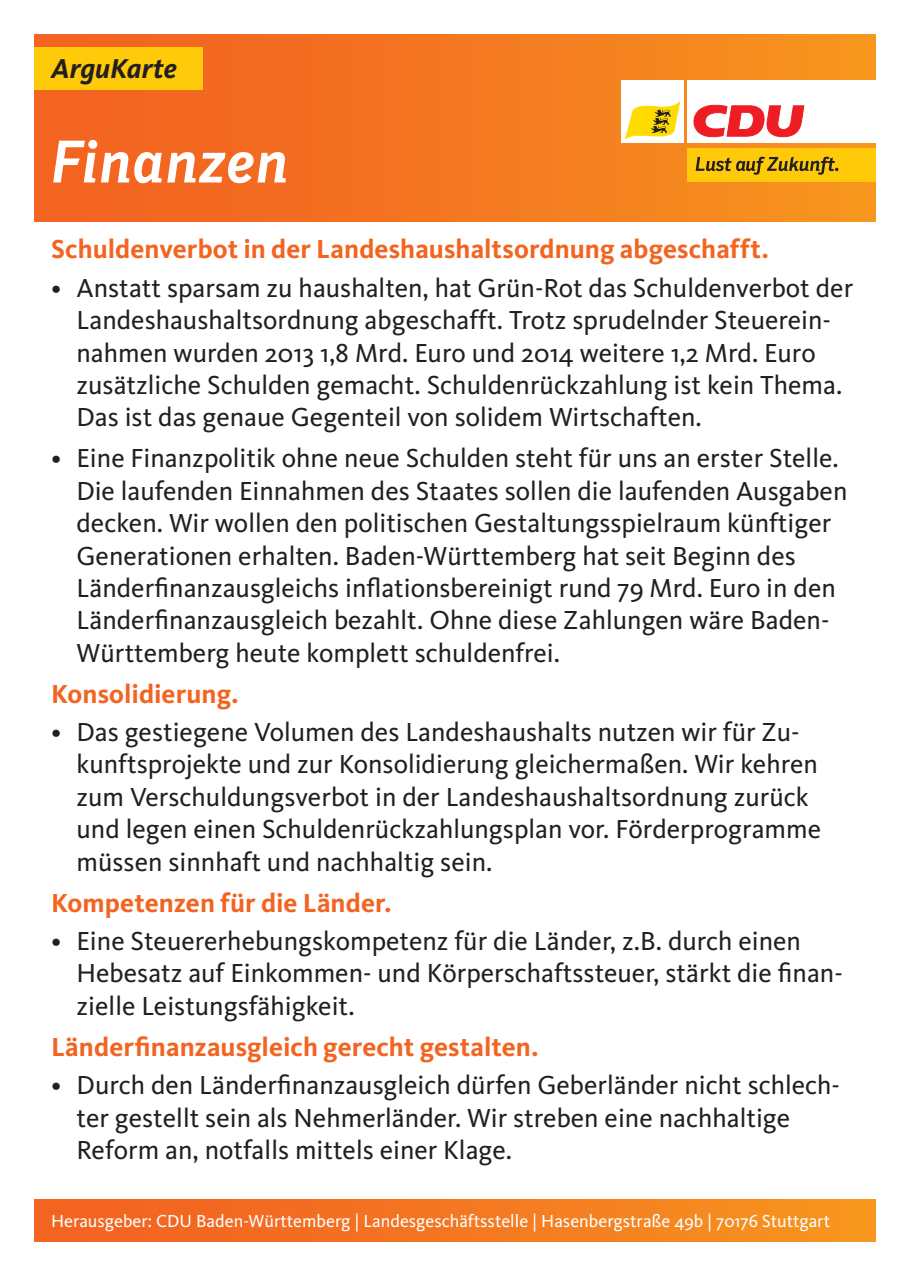
<style>
.page{position:relative;width:910px;height:1276px;background:#fff}
.page>*{position:absolute;margin:0;border:0;box-sizing:border-box;transform-origin:0 0}
.t1{font:italic 700 60px "CDU Skopex";color:#fff}
.t2{font:italic 700 28.2px "CDU Kievit";color:#231f20}
.t3{font:27px/32.4px "CDU Kievit";color:#231f20}
.t4{font:700 27px "CDU Kievit";color:#f36421}
.t5{font:18px "CDU Kievit";color:#fff}
</style>
<div class="page">
<div style="left:34px;top:1199px;width:842px;height:43px;background:linear-gradient(to right,#f25e22,#f6941e)"></div>
<div style="left:34px;top:34px;width:842px;height:187px;background:linear-gradient(to right,#f25e22,#f6941e)"></div>
<div style="left:34px;top:48px;width:168px;height:42px;background:#feca0a"></div>
<div style="left:687px;top:80px;width:189px;height:63px;background:#fff"></div>
<div style="left:621px;top:80px;width:63px;height:63px;background:#fff"></div>
<svg style="left:693px;top:105px;width:112px;height:32px"></svg>
<svg style="left:625px;top:102px;width:55px;height:37px"></svg>
<div style="left:687px;top:148px;width:189px;height:34px;background:#feca0a"></div>
<svg style="left:696px;top:157px;width:142px;height:18px"></svg>
<p class="t2" style="left:51px;top:52px;width:127px">ArguKarte</p>
<p class="t1" style="left:51px;top:126px;width:240px">Finanzen</p>
<p class="t4" style="left:51px;top:233px;width:720px">Schuldenverbot in der Landeshaushaltsordnung abgeschafft.</p>
<p class="t3" style="left:77px;top:272px;width:778px;text-indent:-26px">• Anstatt sparsam zu haushalten, hat Grün-Rot das Schuldenverbot der Landeshaushaltsordnung abgeschafft. Trotz sprudelnder Steuerein&shy;nahmen wurden 2013 1,8 Mrd. Euro und 2014 weitere 1,2 Mrd. Euro zusätzliche Schulden gemacht. Schuldenrückzahlung ist kein Thema.<br>Das ist das genaue Gegenteil von solidem Wirtschaften.</p>
<p class="t3" style="left:77px;top:442px;width:772px;text-indent:-26px">• Eine Finanzpolitik ohne neue Schulden steht für uns an erster Stelle.<br>Die laufenden Einnahmen des Staates sollen die laufenden Ausgaben decken. Wir wollen den politischen Gestaltungsspielraum künftiger Generationen erhalten. Baden-Württemberg hat seit Beginn des Länderfinanzausgleichs inflationsbereinigt rund 79 Mrd. Euro in den Länderfinanzausgleich bezahlt. Ohne diese Zahlungen wäre Baden-Württemberg heute komplett schuldenfrei.</p>
<p class="t4" style="left:51px;top:678px;width:189px">Konsolidierung.</p>
<p class="t3" style="left:77px;top:716px;width:746px;text-indent:-26px">• Das gestiegene Volumen des Landeshaushalts nutzen wir für Zu&shy;kunftsprojekte und zur Konsolidierung gleichermaßen. Wir kehren zum Verschuldungsverbot in der Landeshaushaltsordnung zurück und legen einen Schuldenrückzahlungsplan vor. Förderprogramme müssen sinnhaft und nachhaltig sein.</p>
<p class="t4" style="left:51px;top:886px;width:342px">Kompetenzen für die Länder.</p>
<p class="t3" style="left:77px;top:925px;width:768px;text-indent:-26px">• Eine Steuererhebungskompetenz für die Länder, z.B. durch einen<br>Hebesatz auf Einkommen- und Körperschaftssteuer, stärkt die finan&shy;zielle Leistungsfähigkeit.</p>
<p class="t4" style="left:51px;top:1031px;width:489px">Länderfinanzausgleich gerecht gestalten.</p>
<p class="t3" style="left:77px;top:1069px;width:765px;text-indent:-26px">• Durch den Länderfinanzausgleich dürfen Geberländer nicht schlech&shy;ter gestellt sein als Nehmerländer. Wir streben eine nachhaltige<br>Reform an, notfalls mittels einer Klage.</p>
<p class="t5" style="left:51px;top:1211px;width:781px">Herausgeber: CDU Baden-Württemberg | Landesgeschäftsstelle | Hasenbergstraße 49b | 70176 Stuttgart</p>
</div>
